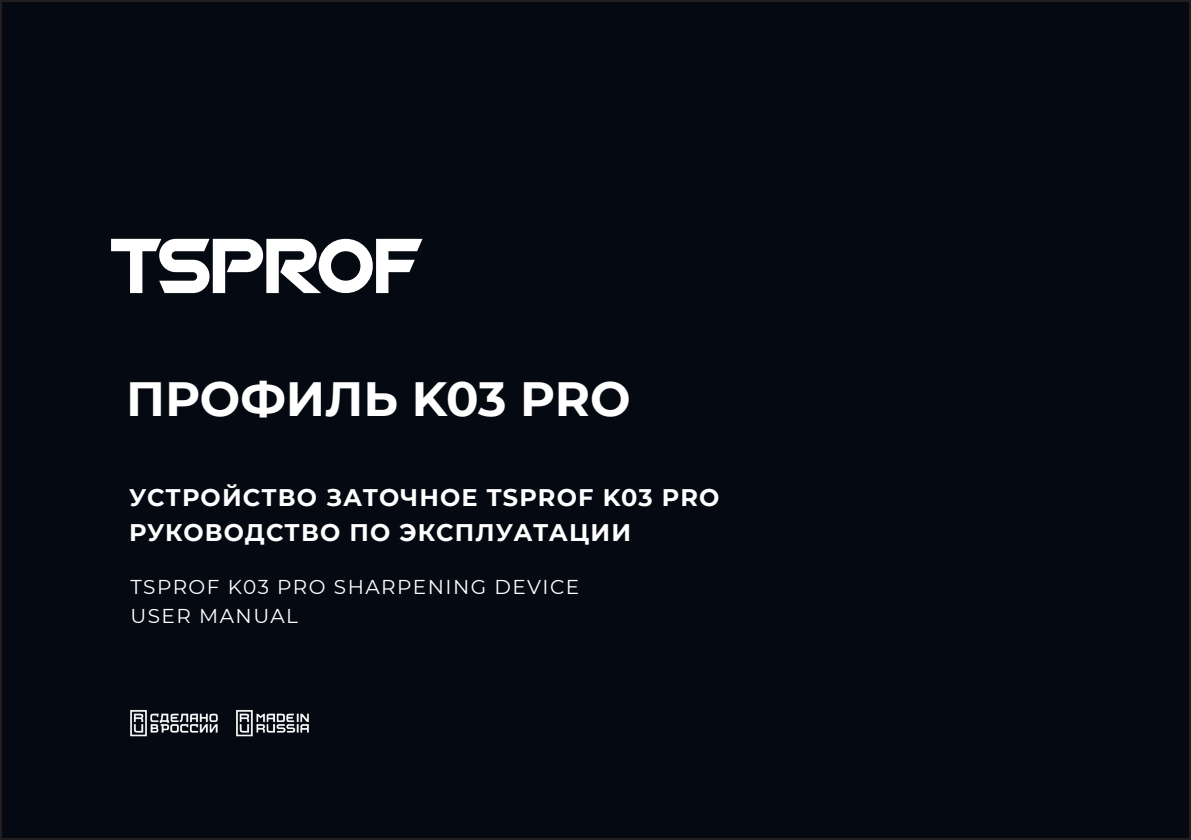
<style>
.page{position:relative;width:1191px;height:840px;background:#fff}
.page>*{position:absolute;margin:0;border:0;box-sizing:border-box;transform-origin:0 0}
.t1{font:700 48px "Montserrat";color:#fff}
.t2{font:700 24px "Montserrat";letter-spacing:.05em;color:#fff}
.t3{font:20px "Montserrat";letter-spacing:.075em;color:#fff}
</style>
<div class="page">
<div style="left:1px;top:1px;width:1189px;height:837px;background:#050911"></div>
<svg style="left:111px;top:239px;width:311px;height:54px"></svg>
<img style="left:130px;top:709px;width:179px;height:28px">
<p class="t1" style="left:126px;top:364px;width:506px">ПРОФИЛЬ K03 PRO</p>
<p class="t2" style="left:129px;top:480px;width:592px">УСТРОЙСТВО ЗАТОЧНОЕ TSPROF K03 PRO</p>
<p class="t2" style="left:129px;top:515px;width:503px">РУКОВОДСТВО ПО ЭКСПЛУАТАЦИИ</p>
<p class="t3" style="left:130px;top:572px;width:450px">TSPROF K03 PRO SHARPENING DEVICE</p>
<p class="t3" style="left:130px;top:602px;width:169px">USER MANUAL</p>
</div>
